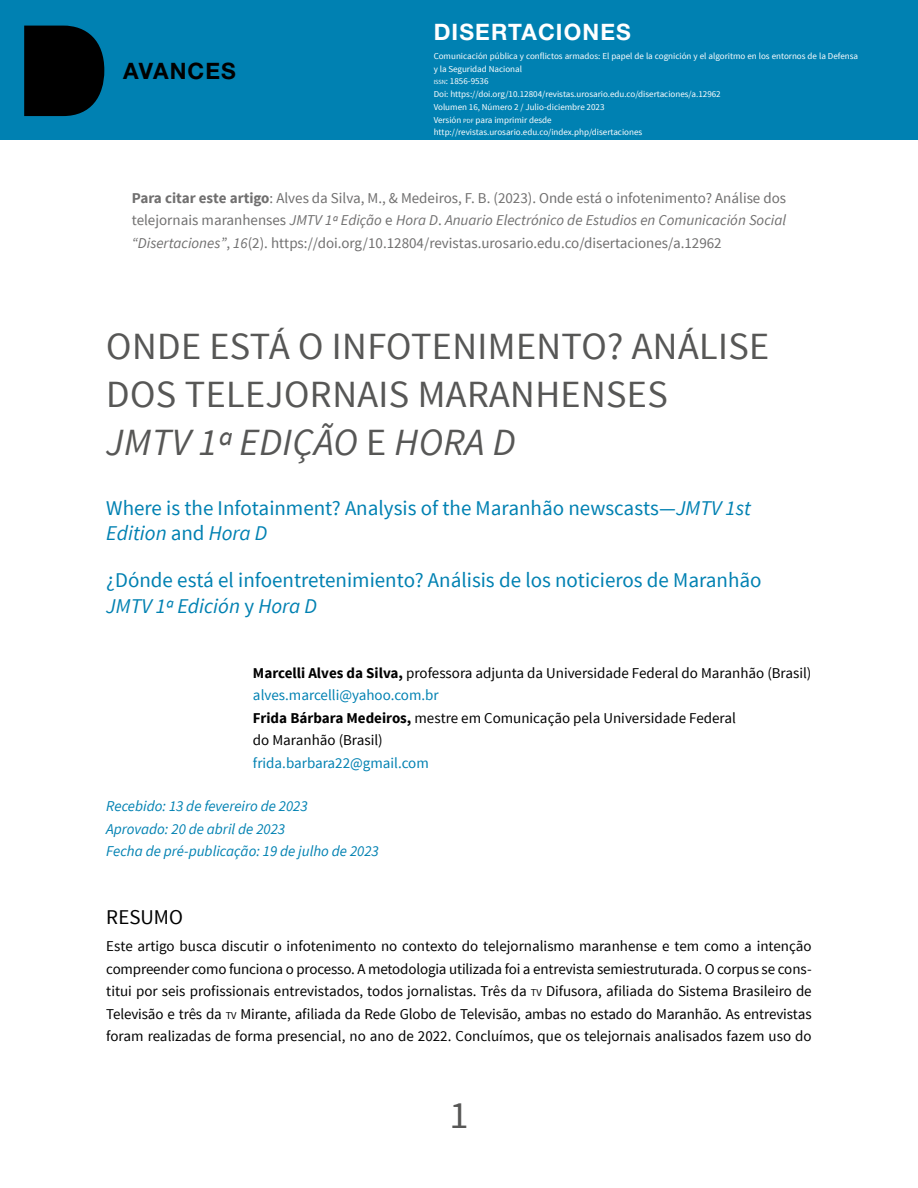
<style>
.page{position:relative;width:918px;height:1188px;background:#fff}
.page>*{position:absolute;margin:0;border:0;box-sizing:border-box;transform-origin:0 0}
.t1{font:38.4px/48px "Source Sans Pro";letter-spacing:.01em;color:#575756}
.t2{font:700 22.65px "Helvetica Neue LT Std";letter-spacing:.05em;color:#fff}
.t3{font:700 22.65px "Helvetica Neue LT Std";letter-spacing:.05em;color:#000}
.t4{font:21px/25.5px "Source Sans Pro";color:#0081b2}
.t5{font:21px "Source Sans Pro";color:#000}
.t6{font:15px/22.5px "Source Sans Pro";color:#000}
.t7{font:15px/22.5px "Source Sans Pro";color:#706f6f;text-align:justify}
.t8{font:italic 15px/22.5px "Source Sans Pro";color:#0081b2}
.t9{font:15px "Source Sans Pro";color:#0081b2}
.t10{font:9px/12.8px "Source Sans Pro";color:#fff}
.s1{font-size:6.3px}
.s2{font-weight:700}
.s3{font-style:italic}
.s4{color:#0081b2}
.s5{font-size:10.5px}
</style>
<div class="page">
<div style="left:0;top:0;width:918px;height:139px;background:#0081b2"></div>
<svg style="left:24px;top:26px;width:80px;height:90px;background:#000b10"></svg>
<h2 class="t3" style="left:123px;top:57px;width:114px">AVANCES</h2>
<h2 class="t2" style="left:434px;top:18px;width:199px">DISERTACIONES</h2>
<p class="t10" style="left:434px;top:50px;width:426px">Comunicación pública y conflictos armados: El papel de la cognición y el algoritmo en los entornos de la Defensa y la Seguridad Nacional<br><span class="s1">ISSN</span>: 1856-9536<br>Doi: https://doi.org/10.12804/revistas.urosario.edu.co/disertaciones/a.12962<br>Volumen 16, Número 2 / Julio-diciembre 2023<br>Versión <span class="s1">PDF</span> para imprimir desde<br>http://revistas.urosario.edu.co/index.php/disertaciones</p>
<p class="t7" style="left:132px;top:187px;width:656px"><span class="s2">Para citar este artigo</span>: Alves da Silva, M., &amp; Medeiros, F. B. (2023). Onde está o infotenimento? Análise dos telejornais maranhenses <span class="s3">JMTV 1ª</span> <span class="s3">Edição</span> e <span class="s3">Hora D</span>. <span class="s3">Anuario Electrónico de Estudios en Comunicación Social “Disertaciones”</span>, <span class="s3">16</span>(2). https://doi.org/10.12804/revistas.urosario.edu.co/disertaciones/a.12962</p>
<h1 class="t1" style="left:106px;top:323px;width:664px">ONDE ESTÁ O INFOTENIMENTO? ANÁLISE<br>DOS TELEJORNAIS MARANHENSES<br><span class="s3">JMTV 1ª EDIÇÃO</span> E <span class="s3">HORA D</span></h1>
<h3 class="t4" style="left:106px;top:496px;width:646px">Where is the Infotainment? Analysis of the Maranhão newscasts—<span class="s3">JMTV 1st<br>Edition</span> and <span class="s3">Hora D</span></h3>
<h3 class="t4" style="left:106px;top:568px;width:657px">¿Dónde está el infoentretenimiento? Análisis de los noticieros de Maranhão<br><span class="s3">JMTV 1ª Edición</span> y <span class="s3">Hora D</span></h3>
<p class="t6" style="left:253px;top:662px;width:560px"><span class="s2">Marcelli Alves da Silva,</span> professora adjunta da Universidade Federal do Maranhão (Brasil) <span class="s4">alves.marcelli@yahoo.com.br<br></span><span class="s2">Frida Bárbara Medeiros,</span> mestre em Comunicação pela Universidade Federal<br>do Maranhão (Brasil)</p>
<p class="t9" style="left:253px;top:753px;width:177px">frida.barbara22@gmail.com</p>
<p class="t8" style="left:106px;top:795px;width:274px">Recebido: 13 de fevereiro de 2023<br>Aprovado: 20 de abril de 2023<br>Fecha de pré-publicação: 19 de julho de 2023</p>
<h3 class="t5" style="left:106px;top:904px;width:78px">RESUMO</h3>
<p class="t6" style="left:106px;top:935px;width:707px;text-align:justify">Este artigo busca discutir o infotenimento no contexto do telejornalismo maranhense e tem como a intenção compreender como funciona o processo. A metodologia utilizada foi a entrevista semiestruturada. O corpus se cons&shy;titui por seis profissionais entrevistados, todos jornalistas. Três da <span class="s5">TV</span> Difusora, afiliada do Sistema Brasileiro de Televisão e três da <span class="s5">TV</span> Mirante, afiliada da Rede Globo de Televisão, ambas no estado do Maranhão. As entrevistas foram realizadas de forma presencial, no ano de 2022. Concluímos, que os telejornais analisados fazem uso do</p>
<h1 class="t1" style="left:449px;top:1092px;width:21px">1</h1>
</div>
